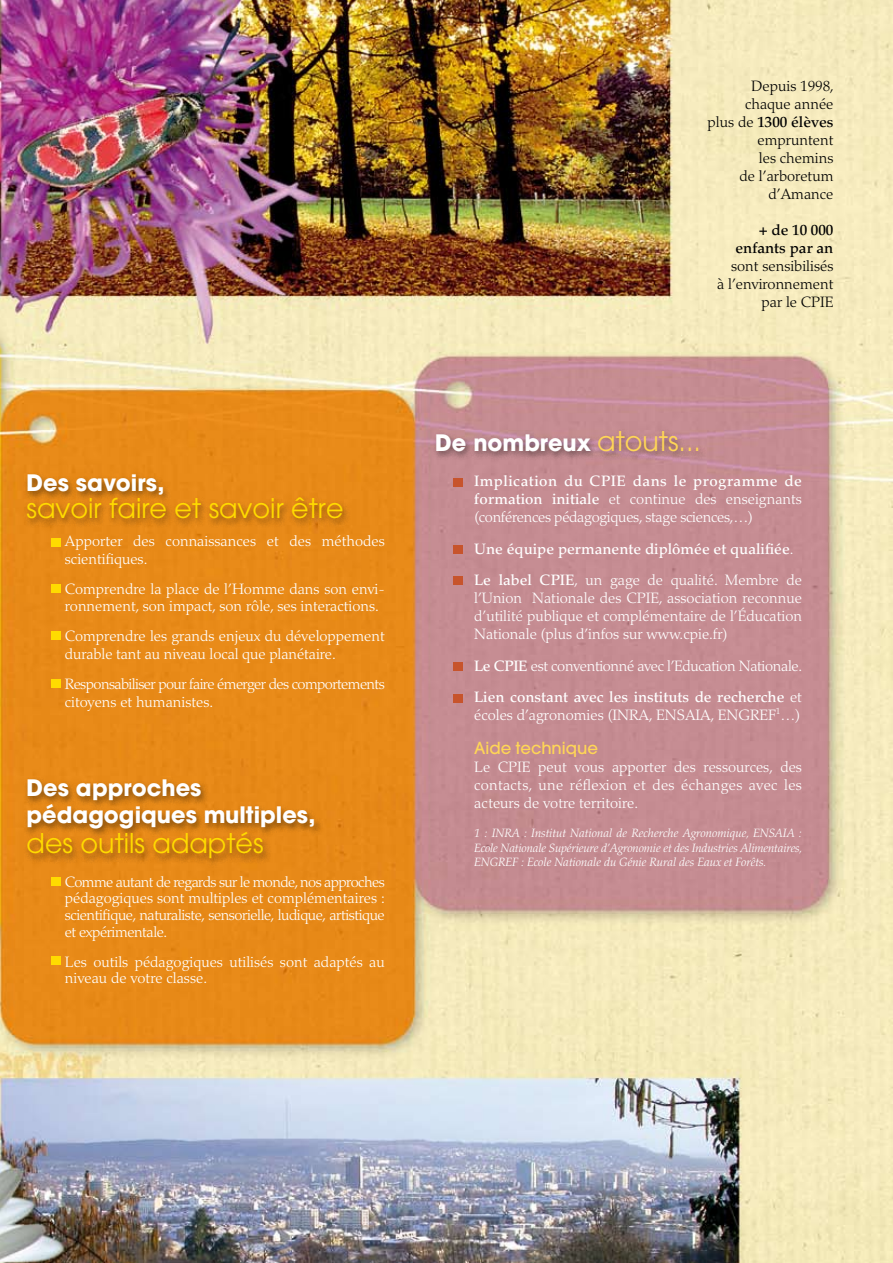
<style>
.page{position:relative;width:893px;height:1263px;background:#fff}
.page>*{position:absolute;margin:0;border:0;box-sizing:border-box;transform-origin:0 0}
.t1{font:27px "Avant Garde";color:#ffdb00}
.t2{font:700 22.5px/27px "Avant Garde";color:#fff}
.t3{font:500 16.5px "Avant Garde";color:#ffd656}
.t4{font:300 15px/18px "Palatino";color:#fff}
.t5{font:500 15px/31.5px "Palatino";color:#fff}
.t6{font:300 15px/18px "Palatino";color:#000;text-align:right}
.t7{font:300 15px/18px "Palatino";letter-spacing:-.04em;color:#fff}
.t8{font:500 15px/18px "Palatino";color:#000;text-align:right}
.t9{font:italic 300 12px/14.4px "Palatino";color:#fff;text-align:justify}
.s1{font-weight:500}
.s2{font-weight:400;font-size:27px;color:#ffd656}
.s3{font-weight:300}
</style>
<div class="page">
<img style="left:0;top:0;width:893px;height:1263px">
<div style="left:23px;top:472px;width:328px;height:56px;background:#000;opacity:.45"></div>
<div style="left:24px;top:776px;width:299px;height:92px;background:#000;opacity:.45"></div>
<div style="left:433px;top:429px;width:273px;height:32px;background:#000;opacity:.45"></div>
<div style="left:453px;top:545px;width:9px;height:8px;background:#c7542c"></div>
<div style="left:453px;top:478px;width:9px;height:9px;background:#c7542c"></div>
<div style="left:51px;top:538px;width:10px;height:9px;background:#ffdb00"></div>
<div style="left:51px;top:584px;width:10px;height:8px;background:#ffdb00"></div>
<div style="left:51px;top:631px;width:10px;height:9px;background:#ffdb00"></div>
<div style="left:51px;top:679px;width:10px;height:8px;background:#ffdb00"></div>
<div style="left:51px;top:877px;width:10px;height:8px;background:#ffdb00"></div>
<div style="left:51px;top:956px;width:10px;height:9px;background:#ffdb00"></div>
<div style="left:453px;top:577px;width:9px;height:8px;background:#c7542c"></div>
<div style="left:453px;top:662px;width:9px;height:9px;background:#c7542c"></div>
<div style="left:453px;top:694px;width:9px;height:9px;background:#c7542c"></div>
<h2 class="t2" style="left:27px;top:469px;width:140px">Des savoirs,</h2>
<h1 class="t1" style="left:27px;top:492px;width:318px">savoir faire et savoir être</h1>
<p class="t4" style="left:65px;top:532px;width:321px">Apporter des connaissances et des méthodes scientifiques.</p>
<p class="t4" style="left:65px;top:581px;width:321px;line-height:16.5px">Comprendre la place de l’Homme dans son envi&shy;ronnement, son impact, son rôle, ses interactions.</p>
<p class="t4" style="left:65px;top:627px;width:321px">Comprendre les grands enjeux du développement durable tant au niveau local que planétaire.</p>
<p class="t7" style="left:65px;top:675px;width:321px">Responsabiliser pour faire émerger des comportements citoyens et humanistes.</p>
<h2 class="t2" style="left:27px;top:774px;width:291px">Des approches pédagogiques multiples,</h2>
<h1 class="t1" style="left:27px;top:827px;width:238px">des outils adaptés</h1>
<p class="t4" style="left:65px;top:874px;width:321px;line-height:16.5px;text-align:justify">Comme autant de regards sur le monde, nos approches pédagogiques sont multiples et complémentaires : scientifique, naturaliste, sensorielle, ludique, artistique et expérimentale.</p>
<p class="t4" style="left:65px;top:953px;width:321px;line-height:16.5px">Les outils pédagogiques utilisés sont adaptés au niveau de votre classe.</p>
<p class="t6" style="left:708px;top:77px;width:128px">Depuis 1998, chaque année<br>plus de <span class="s1">1300 élèves </span>empruntent<br>les chemins<br>de l’arboretum d’Amance</p>
<p class="t8" style="left:735px;top:221px;width:100px">+ de 10 000 enfants par an</p>
<p class="t6" style="left:717px;top:257px;width:118px">sont sensibilisés<br>à l’environnement par le CPIE</p>
<h2 class="t2" style="left:435px;top:429px;width:267px">De nombreux <span class="s2">atouts...</span></h2>
<p class="t4" style="left:474px;top:472px;width:329px;text-align:justify"><span class="s1">Implication du CPIE dans le programme de formation initiale</span> et continue des enseignants (conférences pédagogiques, stage sciences,…)</p>
<p class="t5" style="left:474px;top:533px;width:329px">Une équipe permanente diplômée et qualifiée<span class="s3">.<br></span>Le label CPIE<span class="s3">, un gage de qualité. Membre de</span></p>
<p class="t4" style="left:474px;top:589px;width:329px;text-align:justify">l’Union Nationale des CPIE, association reconnue d’utilité publique et complémentaire de l’Éducation Nationale (plus d’infos sur www.cpie.fr)</p>
<p class="t5" style="left:474px;top:650px;width:330px">Le CPIE <span class="s3">est conventionné avec l’Education Nationale.<br></span>Lien constant avec les instituts de recherche <span class="s3">et</span></p>
<p class="t4" style="left:474px;top:706px;width:328px">écoles d’agronomies (INRA, ENSAIA, ENGREF<sup>1</sup>…)</p>
<p class="t3" style="left:474px;top:737px;width:125px">Aide technique</p>
<p class="t4" style="left:474px;top:758px;width:329px;text-align:justify">Le CPIE peut vous apporter des ressources, des contacts, une réflexion et des échanges avec les acteurs de votre territoire.</p>
<p class="t9" style="left:474px;top:826px;width:330px">1 : INRA : Institut National de Recherche Agronomique, ENSAIA :<br>Ecole Nationale Supérieure d’Agronomie et des Industries Alimentaires, ENGREF : Ecole Nationale du Génie Rural des Eaux et Forêts.</p>
</div>
